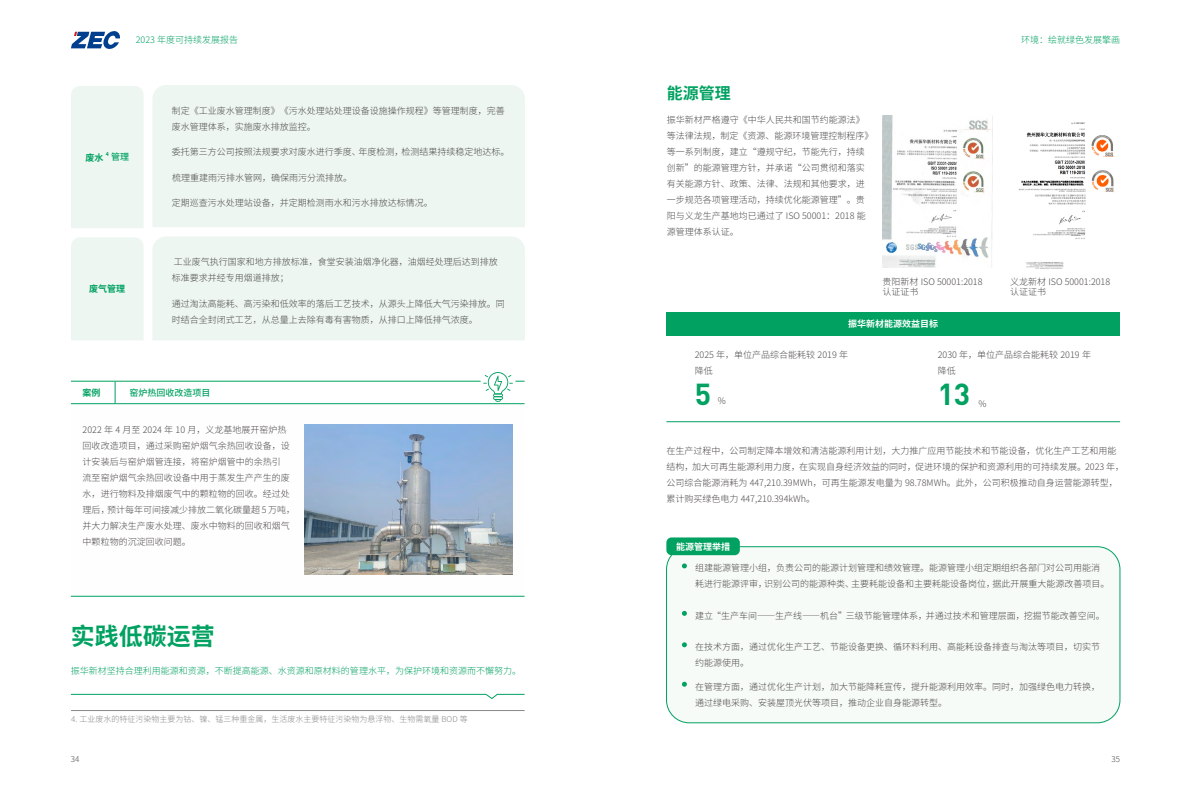
<style>
.page{position:relative;width:1191px;height:808px;background:#fff}
.page>*{position:absolute;margin:0;border:0;box-sizing:border-box;transform-origin:0 0}
.t1{font:700 30px "DIN";color:#00a161}
.t2{font:700 24px "Source Han Sans CN";color:#00a161}
.t3{font:700 16px "Source Han Sans CN";color:#00a161}
.t4{font:300 9px/16px "Source Han Sans CN";color:#4c4948}
.t5{font:300 9px "Source Han Sans CN";color:#00a161}
.t6{font:700 9px "Source Han Sans CN";color:#fff}
.t7{font:500 9px "Source Han Sans CN";color:#00a161}
.t8{font:700 9px "Source Han Sans CN";color:#00a161}
.t9{font:300 8px "Source Han Sans CN";color:#898989}
.t10{font:300 8px "Source Han Sans CN";color:#4c4948}
.t11{font:700 5.2px "Source Han Sans CN";color:#00a161}
</style>
<div class="page">
<svg style="left:71px;top:31px;width:49px;height:18px"></svg>
<hr style="left:71px;top:381px;width:409px;height:1px;background:#00a161">
<hr style="left:71px;top:403px;width:453px;height:1px;background:#00a161">
<hr style="left:71px;top:596px;width:453px;height:1px;background:#00a161">
<svg style="left:115px;top:382px;width:1px;height:21px"></svg>
<svg style="left:483px;top:372px;width:41px;height:30px"></svg>
<hr style="left:71px;top:710px;width:453px;height:1px;background:#898989">
<img style="left:305px;top:425px;width:208px;height:150px">
<svg style="left:70px;top:693px;width:455px;height:6px"></svg>
<div style="left:666px;top:312px;width:454px;height:23px;background:#00a161"></div>
<hr style="left:666px;top:421px;width:454px;height:1px;background:#00a161">
<img style="left:882px;top:115px;width:110px;height:153px">
<img style="left:1018px;top:122px;width:97px;height:146px">
<div style="left:666px;top:547px;width:454px;height:176px;background:#f7fbf8;border-radius:23px"></div>
<div style="left:666px;top:546px;width:454px;height:177px;border:1px solid #00a161;border-radius:23px"></div>
<div style="left:666px;top:537px;width:74px;height:18px;background:#00a161;border-radius:5px"></div>
<svg style="left:682px;top:563px;width:5px;height:5px"></svg>
<svg style="left:682px;top:611px;width:5px;height:5px"></svg>
<svg style="left:682px;top:642px;width:5px;height:5px"></svg>
<svg style="left:682px;top:682px;width:5px;height:5px"></svg>
<div style="left:71px;top:86px;width:72px;height:142px;background:#edf6f0"></div>
<div style="left:71px;top:237px;width:72px;height:103px;background:#edf6f0"></div>
<div style="left:153px;top:85px;width:372px;height:142px;background:#edf6f0"></div>
<div style="left:153px;top:237px;width:372px;height:103px;background:#edf6f0"></div>
<p class="t5" style="left:136px;top:35px;width:104px">2023 年度可持续发展报告</p>
<p class="t5" style="left:1021px;top:35px;width:100px">环境：绘就绿色发展擎画</p>
<p class="t8" style="left:85px;top:153px;width:19px">废水</p>
<p class="t11" style="left:106px;top:151px;width:5px">4</p>
<p class="t7" style="left:111px;top:152px;width:19px">管理</p>
<p class="t8" style="left:89px;top:284px;width:37px">废气管理</p>
<p class="t4" style="left:172px;top:103px;width:334px">制定《工业废水管理制度》《污水处理站处理设备设施操作规程》等管理制度，完善废水管理体系，实施废水排放监控。</p>
<p class="t4" style="left:172px;top:144px;width:339px">委托第三方公司按照法规要求对废水进行季度、年度检测，检测结果持续稳定地达标。</p>
<p class="t4" style="left:172px;top:169px;width:181px">梳理重建雨污排水管网，确保雨污分流排放。</p>
<p class="t4" style="left:172px;top:195px;width:263px">定期巡查污水处理站设备，并定期检测雨水和污水排放达标情况。</p>
<p class="t4" style="left:172px;top:254px;width:327px">工业废气执行国家和地方排放标准，食堂安装油烟净化器，油烟经处理后达到排放标准要求并经专用烟道排放；</p>
<p class="t4" style="left:172px;top:295px;width:334px">通过淘汰高能耗、高污染和低效率的落后工艺技术，从源头上降低大气污染排放。同时结合全封闭式工艺，从总量上去除有毒有害物质，从排口上降低排气浓度。</p>
<p class="t8" style="left:83px;top:388px;width:19px">案例</p>
<p class="t7" style="left:130px;top:387px;width:82px">窑炉热回收改造项目</p>
<p class="t4" style="left:83px;top:422px;width:214px">2022 年 4 月至 2024 年 10 月，义龙基地展开窑炉热回收改造项目，通过采购窑炉烟气余热回收设备，设计安装后与窑炉烟管连接，将窑炉烟管中的余热引<br>流至窑炉烟气余热回收设备中用于蒸发生产产生的废水，进行物料及排烟废气中的颗粒物的回收。经过处理后，预计每年可间接减少排放二氧化碳量超 5 万吨，并大力解决生产废水处理、废水中物料的回收和烟气中颗粒物的沉淀回收问题。</p>
<h2 class="t2" style="left:71px;top:624px;width:145px">实践低碳运营</h2>
<p class="t5" style="left:71px;top:666px;width:451px">振华新材坚持合理利用能源和资源，不断提高能源、水资源和原材料的管理水平，为保护环境和资源而不懈努力。</p>
<p class="t9" style="left:71px;top:714px;width:398px">4. 工业废水的特征污染物主要为钴、镍、锰三种重金属，生活废水主要特征污染物为悬浮物、生物需氧量 BOD 等</p>
<h3 class="t3" style="left:666px;top:85px;width:65px">能源管理</h3>
<p class="t4" style="left:666px;top:112px;width:208px">振华新材严格遵守《中华人民共和国节约能源法》等法律法规，制定《资源、能源环境管理控制程序》等一系列制度，建立“遵规守纪，节能先行，持续创新”的能源管理方针，并承诺“公司贯彻和落实有关能源方针、政策、法律、法规和其他要求，进一步规范各项管理活动，持续优化能源管理”。贵阳与义龙生产基地均已通过了 ISO 50001：2018 能源管理体系认证。</p>
<p class="t4" style="left:882px;top:277px;width:102px;line-height:10px">贵阳新材 ISO 50001:2018认证证书</p>
<p class="t4" style="left:1010px;top:277px;width:102px;line-height:10px">义龙新材 ISO 50001:2018认证证书</p>
<p class="t6" style="left:848px;top:319px;width:91px">振华新材能源效益目标</p>
<p class="t4" style="left:694px;top:347px;width:155px">2025 年，单位产品综合能耗较 2019 年降低</p>
<p class="t4" style="left:937px;top:347px;width:155px">2030 年，单位产品综合能耗较 2019 年降低</p>
<h1 class="t1" style="left:694px;top:375px;width:18px">5</h1>
<h1 class="t1" style="left:937px;top:375px;width:34px">13</h1>
<p class="t4" style="left:718px;top:393px;width:10px">%</p>
<p class="t4" style="left:978px;top:396px;width:10px">%</p>
<p class="t4" style="left:666px;top:443px;width:459px">在生产过程中，公司制定降本增效和清洁能源利用计划，大力推广应用节能技术和节能设备，优化生产工艺和用能结构，加大可再生能源利用力度，在实现自身经济效益的同时，促进环境的保护和资源利用的可持续发展。2023 年，公司综合能源消耗为 447,210.39MWh，可再生能源发电量为 98.78MWh。此外，公司积极推动自身运营能源转型，累计购买绿色电力 447,210.394kWh。</p>
<p class="t6" style="left:676px;top:542px;width:55px">能源管理举措</p>
<p class="t4" style="left:695px;top:560px;width:416px">组建能源管理小组，负责公司的能源计划管理和绩效管理。能源管理小组定期组织各部门对公司用能消耗进行能源评审，识别公司的能源种类、主要耗能设备和主要耗能设备岗位，据此开展重大能源改善项目。</p>
<p class="t4" style="left:695px;top:608px;width:411px">建立“生产车间——生产线——机台”三级节能管理体系，并通过技术和管理层面，挖掘节能改善空间。</p>
<p class="t4" style="left:695px;top:639px;width:406px">在技术方面，通过优化生产工艺、节能设备更换、循环料利用、高能耗设备排查与淘汰等项目，切实节约能源使用。</p>
<p class="t4" style="left:695px;top:678px;width:406px">在管理方面，通过优化生产计划，加大节能降耗宣传，提升能源利用效率。同时，加强绿色电力转换，通过绿电采购、安装屋顶光伏等项目，推动企业自身能源转型。</p>
<p class="t10" style="left:71px;top:755px;width:10px">34</p>
<p class="t10" style="left:1111px;top:755px;width:10px">35</p>
</div>
